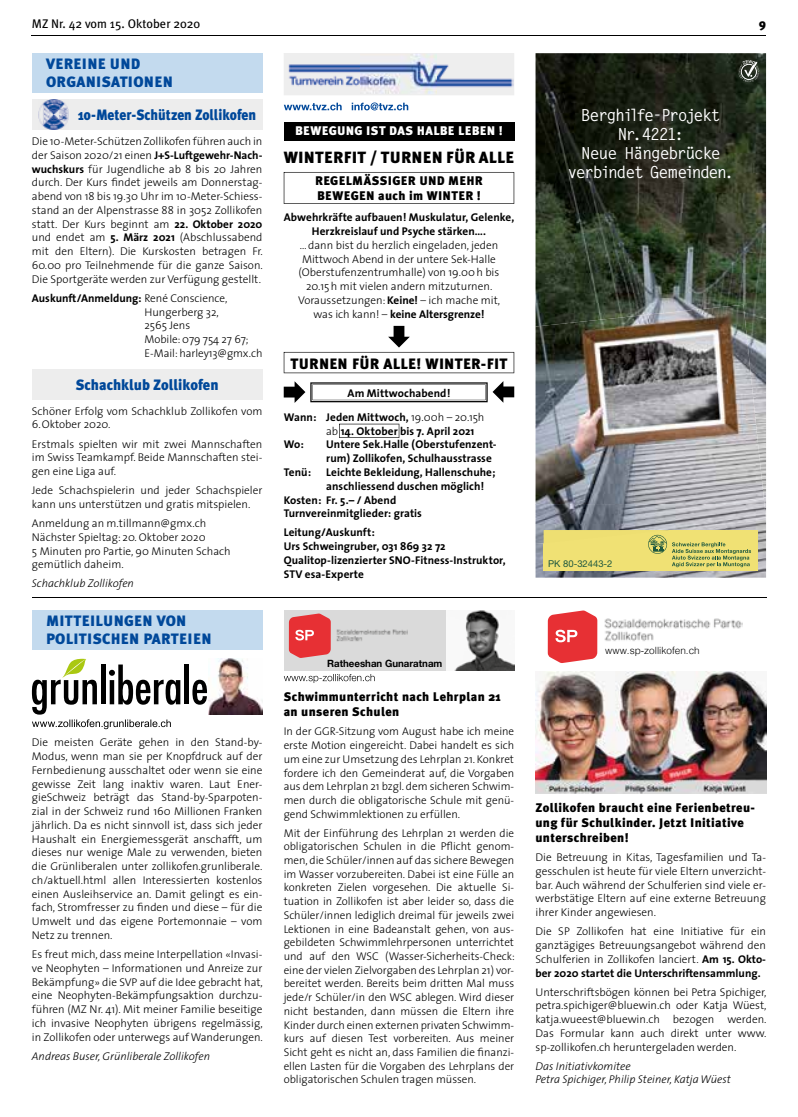
<style>
.page{position:relative;width:798px;height:1117px;background:#fff}
.page>*{position:absolute;margin:0;border:0;box-sizing:border-box;transform-origin:0 0}
.t1{font:700 16.62px/18.9px "Letter Gothic Std";letter-spacing:-.09em;color:#fff;text-align:center}
.t2{font:900 16.25px "Meta Plus";letter-spacing:.015em;color:#000}
.t3{font:900 15px/18px "Meta Plus";letter-spacing:.02em;color:#00489a}
.t4{font:900 15px "Meta Plus";color:#00489a;scale:.9 1}
.t5{font:900 15px "Meta Plus";letter-spacing:.015em;color:#000}
.t6{font:900 15px "Meta Plus";color:#00489a;scale:.96 1}
.t7{font:900 12.5px/15px "Meta Plus";letter-spacing:.03em;color:#000}
.t8{font:900 12.5px "Meta Plus";letter-spacing:.03em;color:#fff}
.t9{font:12.5px "Meta Plus";color:#000}
.t10{font:300 11.25px/13.8px "The Sans";color:#000;text-align:justify}
.t11{font:700 11.25px/13.8px "The Sans";letter-spacing:.005em;color:#000}
.t12{font:italic 300 11.25px/13.8px "The Sans";color:#000}
.t13{font:700 10px "Helvetica Neue";color:#000}
.t14{font:300 10px "Helvetica";color:#000}
.t15{font:9.38px "Helvetica Neue";color:#1e583f}
.s1{font-weight:700}
.s2{font-weight:300}
</style>
<div class="page">
<hr style="left:32px;top:35px;width:733px;height:1px;background:#000">
<div style="left:32px;top:610px;width:230px;height:39px;background:#c3daee"></div>
<img style="left:209px;top:658px;width:53px;height:56px">
<div style="left:184px;top:664px;width:5px;height:40px;background:#000"></div>
<svg style="left:192px;top:679px;width:15px;height:25px"></svg>
<svg style="left:32px;top:658px;width:148px;height:71px"></svg>
<div style="left:283px;top:610px;width:166px;height:60px;background:#dadada"></div>
<img style="left:446px;top:610px;width:68px;height:60px">
<img style="left:336px;top:629px;width:71px;height:13px">
<svg style="left:289px;top:613px;width:41px;height:44px;background:#e64b4f"></svg>
<svg style="left:284px;top:674px;width:90px;height:9px"></svg>
<svg style="left:547px;top:610px;width:50px;height:53px;background:#eb5558"></svg>
<img style="left:604px;top:618px;width:137px;height:23px">
<img style="left:535px;top:671px;width:230px;height:122px">
<div style="left:32px;top:369px;width:230px;height:30px;background:#ededed"></div>
<svg style="left:284px;top:53px;width:230px;height:42px;background:#c5ccde"></svg>
<svg style="left:284px;top:102px;width:124px;height:8px"></svg>
<svg style="left:283px;top:172px;width:231px;height:32px"></svg>
<div style="left:283px;top:122px;width:231px;height:18px;background:#000"></div>
<svg style="left:283px;top:381px;width:231px;height:22px"></svg>
<svg style="left:339px;top:423px;width:60px;height:15px"></svg>
<svg style="left:283px;top:326px;width:231px;height:47px"></svg>
<div style="left:32px;top:53px;width:230px;height:39px;background:#c3daee"></div>
<div style="left:32px;top:100px;width:230px;height:30px;background:#ededed"></div>
<img style="left:38px;top:100px;width:30px;height:30px">
<hr style="left:32px;top:597px;width:733px;height:1px;background:#000">
<img style="left:535px;top:53px;width:230px;height:524px">
<svg style="left:738px;top:60px;width:21px;height:22px"></svg>
<div style="left:543px;top:530px;width:214px;height:40px;background:#f0e174"></div>
<svg style="left:648px;top:544px;width:102px;height:23px"></svg>
<img style="left:535px;top:304px;width:230px;height:240px">
<img style="left:543px;top:530px;width:124px;height:13px">
<p class="t9" style="left:32px;top:16px;width:170px">MZ Nr. 42 vom 15. Oktober 2020</p>
<p class="t7" style="left:758px;top:16px;width:9px">9</p>
<h3 class="t3" style="left:46px;top:55px;width:128px">VEREINE UND<br>ORGANISATIONEN</h3>
<h3 class="t4" style="left:78px;top:106px;width:199px">10-Meter-Schützen Zollikofen</h3>
<p class="t10" style="left:32px;top:134px;width:232px">Die 10-Meter-Schützen Zollikofen führen auch in der Saison 2020/21 einen <span class="s1">J+S-Luftgewehr-Nach&shy;wuchskurs</span> für Jugendliche ab 8 bis 20 Jahren durch. Der Kurs findet jeweils am Donnerstag&shy;abend von 18 bis 19.30 Uhr im 10-Meter-Schiess&shy;stand an der Alpenstrasse 88 in 3052 Zollikofen statt. Der Kurs beginnt am <span class="s1">22. Oktober 2020 </span>und endet am <span class="s1">5. März 2021</span> (Abschlussabend mit den Eltern). Die Kurskosten betragen Fr.<br>60.00 pro Teilnehmende für die ganze Saison.<br>Die Sportgeräte werden zur Verfügung gestellt.</p>
<p class="t10" style="left:144px;top:290px;width:119px;text-align:left;text-indent:-113px"><span class="s1">Auskunft/Anmeldung:</span> René Conscience,<br>Hungerberg 32,<br>2565 Jens<br>Mobile: 079 754 27 67;<br>E-Mail: harley13@gmx.ch</p>
<h3 class="t6" style="left:76px;top:376px;width:150px">Schachklub Zollikofen</h3>
<p class="t10" style="left:32px;top:403px;width:232px">Schöner Erfolg vom Schachklub Zollikofen vom</p>
<p class="t10" style="left:32px;top:414px;width:232px;line-height:19.1px">6. Oktober 2020.<br>Erstmals spielten wir mit zwei Mannschaften</p>
<p class="t10" style="left:32px;top:450px;width:232px">im Swiss Teamkampf. Beide Mannschaften stei&shy;gen eine Liga auf.</p>
<p class="t10" style="left:32px;top:483px;width:232px">Jede Schachspielerin und jeder Schachspieler kann uns unterstützen und gratis mitspielen.</p>
<p class="t10" style="left:32px;top:516px;width:200px;text-align:left">Anmeldung an m.tillmann@gmx.ch<br>Nächster Spieltag: 20. Oktober 2020<br>5 Minuten pro Partie, 90 Minuten Schach gemütlich daheim.</p>
<p class="t12" style="left:32px;top:576px;width:103px">Schachklub Zollikofen</p>
<h3 class="t3" style="left:46px;top:612px;width:167px">MITTEILUNGEN VON<br>POLITISCHEN PARTEIEN</h3>
<p class="t10" style="left:32px;top:735px;width:232px">Die meisten Geräte gehen in den Stand-by-Modus, wenn man sie per Knopfdruck auf der Fernbedienung ausschaltet oder wenn sie eine gewisse Zeit lang inaktiv waren. Laut Ener&shy;gieSchweiz beträgt das Stand-by-Sparpoten&shy;zial in der Schweiz rund 160 Millionen Franken jährlich. Da es nicht sinnvoll ist, dass sich jeder Haushalt ein Energiemessgerät anschafft, um dieses nur wenige Male zu verwenden, bieten die Grünliberalen unter zollikofen.grunliberale. ch/aktuell.html allen Interessierten kostenlos einen Ausleihservice an. Damit gelingt es ein&shy;fach, Stromfresser zu finden und diese – für die Umwelt und das eigene Portemonnaie – vom Netz zu trennen.</p>
<p class="t10" style="left:32px;top:946px;width:232px">Es freut mich, dass meine Interpellation «Invasi&shy;ve Neophyten – Informationen und Anreize zur Bekämpfung» die SVP auf die Idee gebracht hat, eine Neophyten-Bekämpfungsaktion durchzu&shy;führen (MZ Nr. 41). Mit meiner Familie beseitige ich invasive Neophyten übrigens regelmässig, in Zollikofen oder unterwegs auf Wanderungen.</p>
<p class="t12" style="left:32px;top:1048px;width:179px">Andreas Buser, Grünliberale Zollikofen</p>
<p class="t8" style="left:295px;top:124px;width:209px">BEWEGUNG IST DAS HALBE LEBEN !</p>
<h2 class="t2" style="left:283px;top:148px;width:232px">WINTERFIT / TURNEN FÜR ALLE</h2>
<p class="t7" style="left:315px;top:173px;width:169px">REGELMÄSSIGER UND MEHR<br>BEWEGEN auch im WINTER !</p>
<p class="t11" style="left:283px;top:210px;width:232px;text-align:center">Abwehrkräfte aufbauen! Muskulatur, Gelenke,<br>Herzkreislauf und Psyche stärken….</p>
<p class="t10" style="left:298px;top:238px;width:203px;text-align:center">… dann bist du herzlich eingeladen, jeden Mittwoch Abend in der untere Sek-Halle (Oberstufenzentrumhalle) von 19.00 h bis 20.15 h mit vielen andern mitzuturnen.<br>Voraussetzungen: <span class="s1">Keine!</span> – ich mache mit, was ich kann! – <span class="s1">keine Altersgrenze!</span></p>
<h3 class="t5" style="left:290px;top:354px;width:218px">TURNEN FÜR ALLE! WINTER-FIT</h3>
<p class="t11" style="left:283px;top:380px;width:202px;line-height:24.4px;text-indent:64px">Am Mittwochabend!<br>Wann: Jeden Mittwoch, <span class="s2">19.00h – 20.15h</span></p>
<p class="t11" style="left:326px;top:423px;width:150px"><span class="s2">ab</span> 14. Oktober bis 7. April 2021</p>
<p class="t11" style="left:283px;top:437px;width:22px">Wo:</p>
<p class="t11" style="left:326px;top:437px;width:172px">Untere Sek.Halle (Oberstufenzent&shy;rum) Zollikofen, Schulhausstrasse</p>
<p class="t11" style="left:283px;top:465px;width:29px">Tenü:</p>
<p class="t11" style="left:326px;top:465px;width:171px">Leichte Bekleidung, Hallenschuhe;</p>
<p class="t11" style="left:326px;top:478px;width:159px">anschliessend duschen möglich!</p>
<p class="t11" style="left:283px;top:492px;width:114px">Kosten: Fr. 5.– / Abend</p>
<p class="t11" style="left:283px;top:506px;width:140px">Turnvereinmitglieder: gratis</p>
<p class="t11" style="left:283px;top:525px;width:223px">Leitung/Auskunft:<br>Urs Schweingruber, 031 869 32 72<br>Qualitop-lizenzierter SNO-Fitness-Instruktor,<br>STV esa-Experte</p>
<p class="t13" style="left:327px;top:655px;width:117px">Ratheeshan Gunaratnam</p>
<p class="t7" style="left:283px;top:689px;width:218px">Schwimmunterricht nach Lehrplan 21 an unseren Schulen</p>
<p class="t10" style="left:283px;top:724px;width:232px">In der GGR-Sitzung vom August habe ich meine erste Motion eingereicht. Dabei handelt es sich um eine zur Umsetzung des Lehrplan 21. Konkret fordere ich den Gemeinderat auf, die Vorgaben aus dem Lehrplan 21 bzgl. dem sicheren Schwim&shy;men durch die obligatorische Schule mit genü&shy;gend Schwimmlektionen zu erfüllen.</p>
<p class="t10" style="left:283px;top:825px;width:232px">Mit der Einführung des Lehrplan 21 werden die obligatorischen Schulen in die Pflicht genom&shy;men, die Schüler/innen auf das sichere Bewegen im Wasser vorzubereiten. Dabei ist eine Fülle an konkreten Zielen vorgesehen. Die aktuelle Si&shy;tuation in Zollikofen ist aber leider so, dass die Schüler/innen lediglich dreimal für jeweils zwei Lektionen in eine Badeanstalt gehen, von aus&shy;gebildeten Schwimmlehrpersonen unterrichtet und auf den WSC (Wasser-Sicherheits-Check: eine der vielen Zielvorgaben des Lehrplan 21) vor&shy;bereitet werden. Bereits beim dritten Mal muss jede/r Schüler/in den WSC ablegen. Wird dieser nicht bestanden, dann müssen die Eltern ihre Kinder durch einen externen privaten Schwimm&shy;kurs auf diesen Test vorbereiten. Aus meiner Sicht geht es nicht an, dass Familien die finanzi&shy;ellen Lasten für die Vorgaben des Lehrplans der obligatorischen Schulen tragen müssen.</p>
<h1 class="t1" style="left:567px;top:106px;width:168px">Berghilfe-Projekt<br>Nr.4221:<br>Neue Hängebrücke verbindet Gemeinden.</h1>
<p class="t15" style="left:548px;top:558px;width:66px">PK 80-32443-2</p>
<p class="t14" style="left:605px;top:641px;width:96px">www.sp-zollikofen.ch</p>
<p class="t7" style="left:535px;top:800px;width:221px">Zollikofen braucht eine Ferienbetreu&shy;ung für Schulkinder. Jetzt Initiative unterschreiben!</p>
<p class="t10" style="left:535px;top:849px;width:232px">Die Betreuung in Kitas, Tagesfamilien und Ta&shy;gesschulen ist heute für viele Eltern unverzicht&shy;bar. Auch während der Schulferien sind viele er&shy;werbstätige Eltern auf eine externe Betreuung ihrer Kinder angewiesen.</p>
<p class="t10" style="left:535px;top:923px;width:232px">Die SP Zollikofen hat eine Initiative für ein ganztägiges Betreuungsangebot während den Schulferien in Zollikofen lanciert. <span class="s1">Am 15. Okto&shy;ber 2020 startet die Unterschriftensammlung.</span></p>
<p class="t10" style="left:535px;top:984px;width:232px">Unterschriftsbögen können bei Petra Spichiger, petra.spichiger@bluewin.ch oder Katja Wüest, katja.wueest@bluewin.ch bezogen werden.<br>Das Formular kann auch direkt unter www. sp-zollikofen.ch heruntergeladen werden.</p>
<p class="t12" style="left:535px;top:1058px;width:197px">Das Initiativkomitee<br>Petra Spichiger, Philip Steiner, Katja Wüest</p>
</div>
